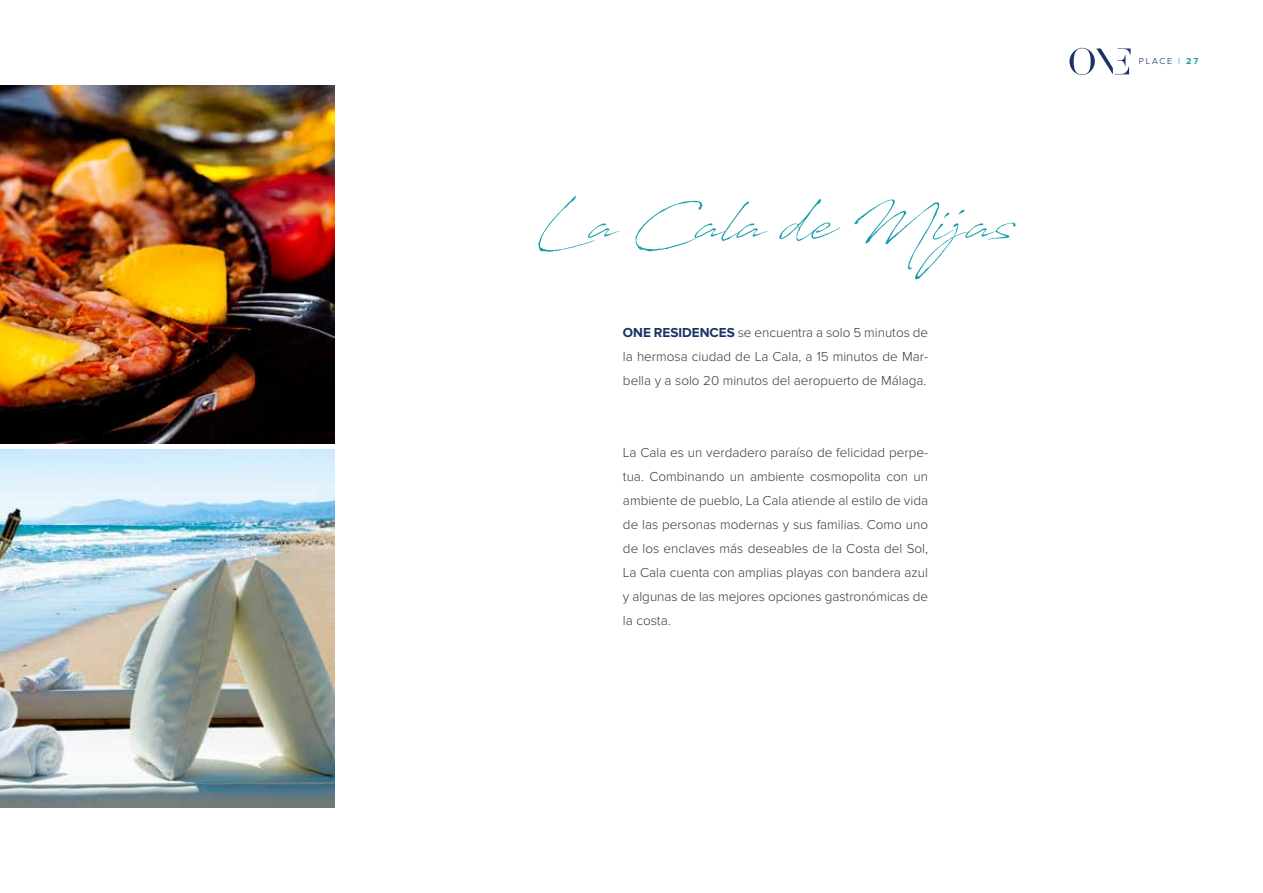
<style>
.page{position:relative;width:1263px;height:893px;background:#fff}
.page>*{position:absolute;margin:0;border:0;box-sizing:border-box;transform-origin:0 0}
.t1{font:60px "Antro Vectra";color:#199eab}
.t2{font:300 13.5px/24px "Proxima Nova";color:#383937;text-align:justify}
.t3{font:300 9px "Proxima Nova";letter-spacing:.2em;color:#082862}
.s1{font-weight:700;color:#1a3265}
.s2{color:#199eab}
.s3{font-weight:700;color:#199eab}
</style>
<div class="page">
<img style="left:0;top:449px;width:335px;height:359px">
<img style="left:0;top:85px;width:335px;height:359px">
<svg style="left:1069px;top:48px;width:61px;height:27px"></svg>
<h1 class="t1" style="left:537px;top:181px;width:479px">La Cala de Mijas</h1>
<p class="t2" style="left:623px;top:320px;width:307px"><span class="s1">ONE RESIDENCES</span> se encuentra a solo 5 minutos de la hermosa ciudad de La Cala, a 15 minutos de Mar&shy;bella y a solo 20 minutos del aeropuerto de Málaga.</p>
<p class="t2" style="left:623px;top:440px;width:307px">La Cala es un verdadero paraíso de felicidad perpe&shy;tua. Combinando un ambiente cosmopolita con un ambiente de pueblo, La Cala atiende al estilo de vida de las personas modernas y sus familias. Como uno de los enclaves más deseables de la Costa del Sol, La Cala cuenta con amplias playas con bandera azul y algunas de las mejores opciones gastronómicas de la costa.</p>
<p class="t3" style="left:1139px;top:56px;width:61px">PLACE <span class="s2">I</span> <span class="s3">27</span></p>
</div>
